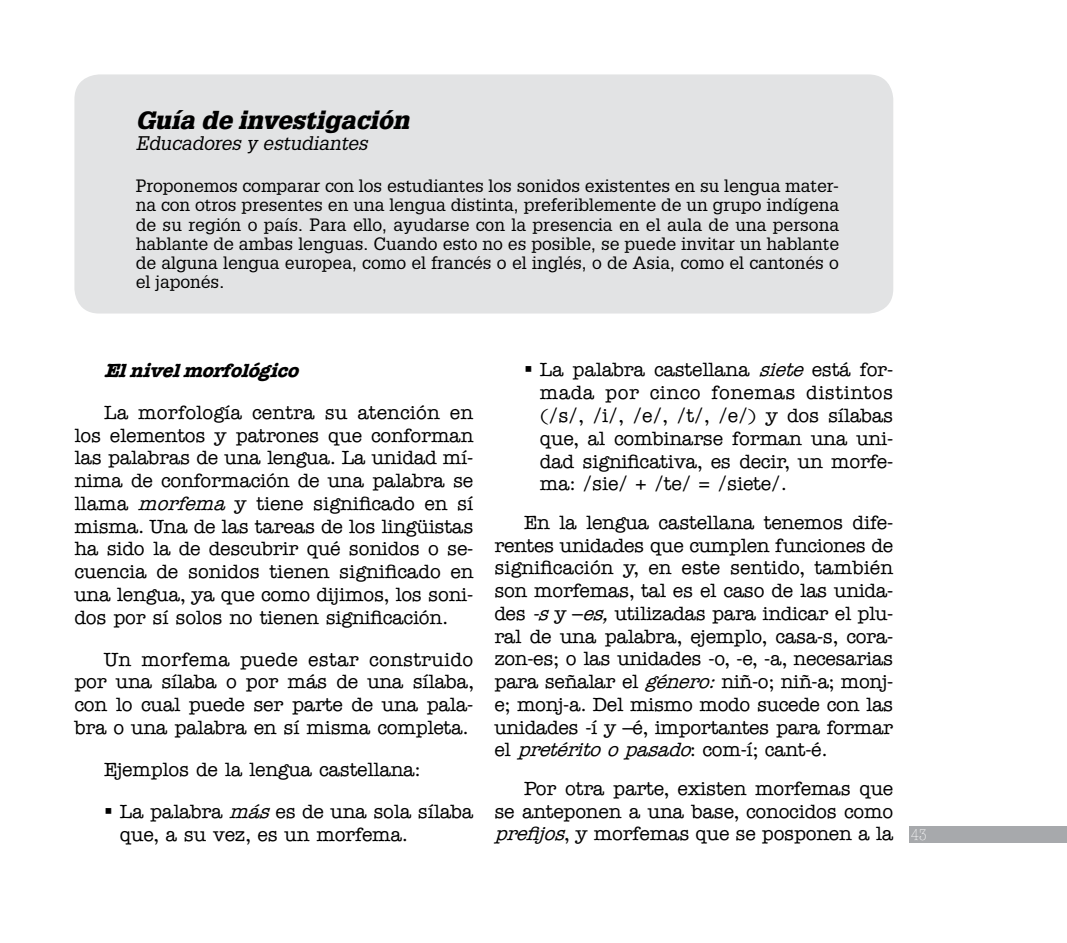
<style>
.page{position:relative;width:1067px;height:943px;background:#fff}
.page>*{position:absolute;margin:0;border:0;box-sizing:border-box;transform-origin:0 0}
.t1{font:italic 900 24.5px "Glypha LT Std";letter-spacing:.005em;color:#000}
.t2{font:500 19.25px/22.8px "American Typewriter Std";letter-spacing:-.01em;color:#000;text-align:justify}
.t3{font:italic 19.25px "Glypha LT Std";letter-spacing:-.01em;color:#000}
.t4{font:italic 700 19.25px "American Typewriter Std";color:#000}
.t5{font:17.5px/19.2px "Glypha LT Std";color:#000;text-align:justify}
.t6{font:300 condensed 15.75px "American Typewriter Std";color:#fff}
.s1{font-style:italic}
</style>
<div class="page">
<div style="left:909px;top:826px;width:158px;height:17px;background:#a7a9ac"></div>
<div style="left:74px;top:74px;width:819px;height:239px;background:#e2e3e4;border-radius:25px"></div>
<p class="t1" style="left:136px;top:105px;width:275px">Guía de investigación</p>
<p class="t3" style="left:136px;top:131px;width:234px">Educadores y estudiantes</p>
<p class="t5" style="left:136px;top:176px;width:705px">Proponemos comparar con los estudiantes los sonidos existentes en su lengua mater&shy;na con otros presentes en una lengua distinta, preferiblemente de un grupo indígena de su región o país. Para ello, ayudarse con la presencia en el aula de una persona hablante de ambas lenguas. Cuando esto no es posible, se puede invitar un hablante de alguna lengua europea, como el francés o el inglés, o de Asia, como el cantonés o el japonés.</p>
<p class="t4" style="left:104px;top:359px;width:202px">Elnivelmorfológico</p>
<p class="t2" style="left:74px;top:401px;width:400px;text-indent:30px">La morfología centra su atención en los elementos y patrones que conforman las palabras de una lengua. La unidad mí&shy;nima de conformación de una palabra se llama <span class="s1">morfema</span> y tiene significado en sí misma. Una de las tareas de los lingüistas ha sido la de descubrir qué sonidos o se&shy;cuencia de sonidos tienen significado en una lengua, ya que como dijimos, los soni&shy;dos por sí solos no tienen significación.</p>
<p class="t2" style="left:74px;top:648px;width:401px;text-indent:30px">Un morfema puede estar construido por una sílaba o por más de una sílaba, con lo cual puede ser parte de una pala&shy;bra o una palabra en sí misma completa.</p>
<p class="t2" style="left:104px;top:758px;width:318px">Ejemplos de la lengua castellana:</p>
<p class="t2" style="left:120px;top:800px;width:355px;text-indent:-16px">▪ La palabra <span class="s1">más</span>es de una sola sílaba que, a su vez, es un morfema.</p>
<p class="t2" style="left:540px;top:359px;width:355px;text-indent:-16px">▪ La palabra castellana <span class="s1">siete</span> está for&shy;mada por cinco fonemas distintos (/s/, /i/, /e/, /t/, /e/) y dos sílabas que, al combinarse forman una uni&shy;dad significativa, es decir, un morfe&shy;ma: /sie/ + /te/ = /siete/.</p>
<p class="t2" style="left:494px;top:511px;width:400px;text-indent:30px">En la lengua castellana tenemos dife&shy;rentes unidades que cumplen funciones de significación y, en este sentido, también son morfemas, tal es el caso de las unida&shy;des <span class="s1">-s</span>y –<span class="s1">es,</span>utilizadas para indicar el plu&shy;ral de una palabra, ejemplo, casa-s, cora&shy;zon-es; o las unidades -o, -e, -a, necesarias para señalar el <span class="s1">género:</span>niñ-o; niñ-a; monj&shy;e; monj-a. Del mismo modo sucede con las unidades -í y –é, importantes para formar e l <span class="s1">pretéritoopasado</span>: c o m - í ; c a n t - é .</p>
<p class="t2" style="left:494px;top:777px;width:400px;text-indent:30px">Por otra parte, existen morfemas que se anteponen a una base, conocidos como <span class="s1">prefijos</span>, y morfemas que se posponen a la</p>
<p class="t6" style="left:910px;top:826px;width:18px">43</p>
</div>
